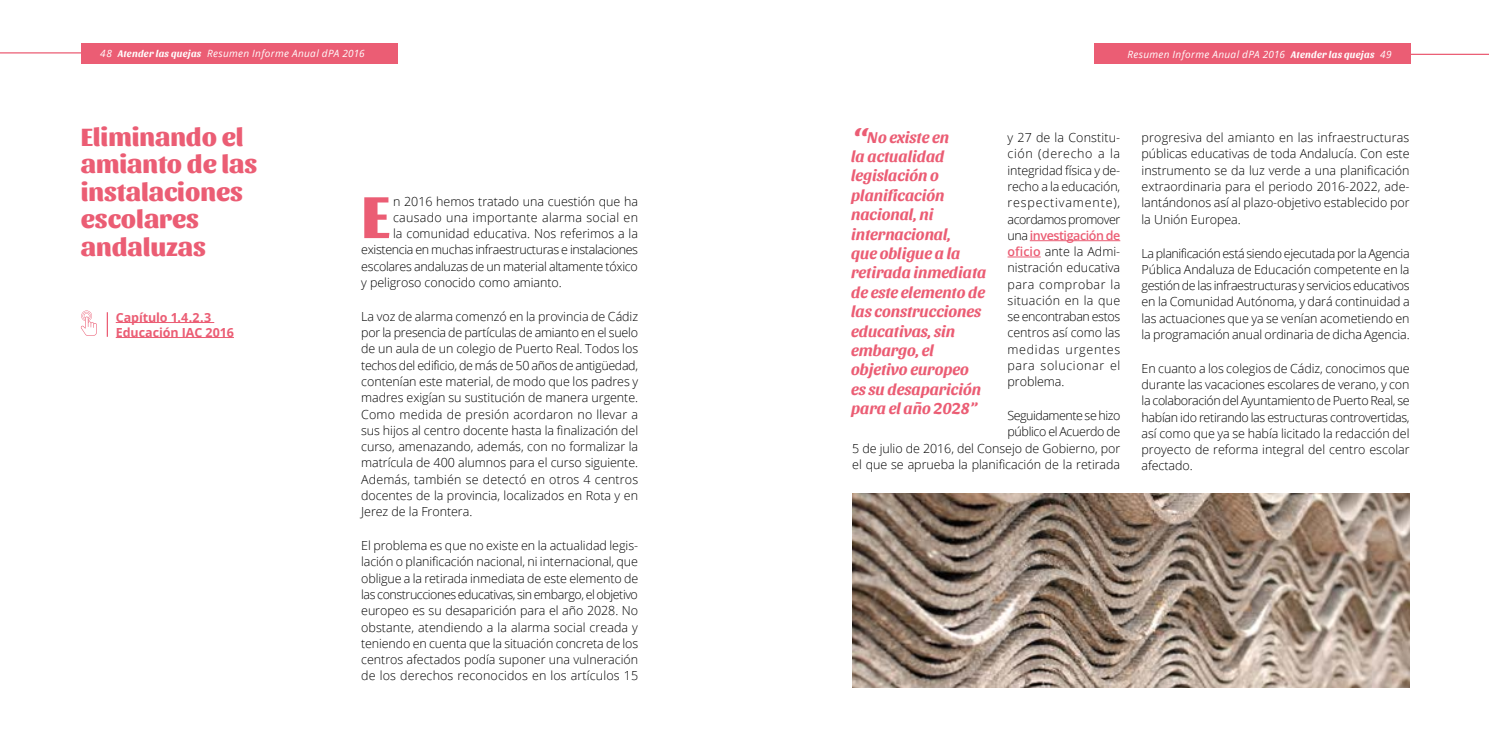
<style>
.page{position:relative;width:1489px;height:745px;background:#fff}
.page>*{position:absolute;margin:0;border:0;box-sizing:border-box;transform-origin:0 0}
.t1{font:800 61.75px "Sansita";color:#eb5d74}
.t2{font:italic 37.5px "Sansita";color:#eb5d74}
.t3{font:800 26.25px/27.5px "Sansita";color:#eb5d74}
.t4{font:italic 700 16.25px/19.4px "Sansita";color:#eb5d74}
.t5{font:300 12.5px/16.2px "Open Sans";letter-spacing:-.005em;color:#000;text-align:justify}
.t6{font:300 12.5px "Open Sans";letter-spacing:-.03em;color:#000}
.t7{font:300 12.5px "Open Sans";letter-spacing:.02em;color:#000}
.t8{font:700 12.5px/15px "Open Sans";letter-spacing:-.005em;color:#eb5d74}
.t9{font:italic 10px "Open Sans";letter-spacing:.035em;color:#fff}
.s1{font-family:"Sansita";font-weight:700}
.s2{font-weight:600;color:#eb5d74}
</style>
<div class="page">
<hr style="left:1403px;top:54px;width:85px;height:1px;background:#eb5d74">
<div style="left:1094px;top:43px;width:316px;height:20px;background:#eb5d74"></div>
<hr style="left:0;top:52px;width:91px;height:1px;background:#eb5d74">
<div style="left:81px;top:43px;width:316px;height:21px;background:#eb5d74"></div>
<hr style="left:1029px;top:240px;width:91px;height:1px;background:#eb5d74">
<hr style="left:1007px;top:256px;width:33px;height:1px;background:#eb5d74">
<img style="left:852px;top:493px;width:557px;height:194px">
<hr style="left:116px;top:322px;width:98px;height:1px;background:#eb5d74">
<hr style="left:116px;top:337px;width:118px;height:1px;background:#eb5d74">
<svg style="left:81px;top:310px;width:16px;height:25px"></svg>
<svg style="left:107px;top:312px;width:1px;height:24px"></svg>
<p class="t9" style="left:100px;top:47px;width:266px">48 <span class="s1">Atender las quejas</span> Resumen Informe Anual dPA 2016</p>
<p class="t9" style="left:1127px;top:47px;width:265px">Resumen Informe Anual dPA 2016 <span class="s1">Atender las quejas</span> 49</p>
<h3 class="t3" style="left:81px;top:123px;width:178px">Eliminando el amianto de las instalaciones escolares andaluzas</h3>
<p class="t8" style="left:116px;top:309px;width:120px">Capítulo 1.4.2.3<br>Educación IAC 2016</p>
<h1 class="t1" style="left:361px;top:179px;width:30px">E</h1>
<p class="t5" style="left:393px;top:192px;width:246px">n 2016 hemos tratado una cuestión que ha</p>
<p class="t7" style="left:393px;top:208px;width:246px">causado una importante alarma social en</p>
<p class="t5" style="left:393px;top:225px;width:246px">la comunidad educativa. Nos referimos a la</p>
<p class="t6" style="left:361px;top:241px;width:278px">existencia en muchas infraestructuras e instalaciones</p>
<p class="t5" style="left:361px;top:257px;width:278px">escolares andaluzas de un material altamente tóxico</p>
<p class="t5" style="left:361px;top:274px;width:202px">y peligroso conocido como amianto.</p>
<p class="t5" style="left:361px;top:308px;width:278px">La voz de alarma comenzó en la provincia de Cádiz por la presencia de partículas de amianto en el suelo de un aula de un colegio de Puerto Real. Todos los techos del edificio, de más de 50 años de antigüedad, contenían este material, de modo que los padres y madres exigían su sustitución de manera urgente.<br>Como medida de presión acordaron no llevar a sus hijos al centro docente hasta la finalización del curso, amenazando, además, con no formalizar la matrícula de 400 alumnos para el curso siguiente.<br>Además, también se detectó en otros 4 centros docentes de la provincia, localizados en Rota y en Jerez de la Frontera.</p>
<p class="t5" style="left:361px;top:536px;width:278px">El problema es que no existe en la actualidad legis&shy;lación o planificación nacional, ni internacional, que obligue a la retirada inmediata de este elemento de las construcciones educativas, sin embargo, el objetivo europeo es su desaparición para el año 2028. No obstante, atendiendo a la alarma social creada y teniendo en cuenta que la situación concreta de los centros afectados podía suponer una vulneración de los derechos reconocidos en los artículos 15</p>
<h2 class="t2" style="left:851px;top:120px;width:18px">“</h2>
<p class="t4" style="left:851px;top:127px;width:137px;text-indent:16px">No existe en<br>la actualidad legislación o planificación nacional, ni internacional,<br>que obligue a la retirada inmediata de este elemento de las construcciones educativas, sin embargo, el objetivo europeo es su desaparición para el año 2028”</p>
<p class="t5" style="left:1007px;top:129px;width:114px">y 27 de la Constitu&shy;ción (derecho a la integridad física y de&shy;recho a la educación, respectivamente), acordamos promover una <span class="s2">investigación de oficio</span> ante la Admi&shy;nistración educativa para comprobar la situación en la que se encontraban estos centros así como las medidas urgentes para solucionar el problema.</p>
<p class="t5" style="left:852px;top:407px;width:269px;text-align:right">Seguidamente se hizo<br>público el Acuerdo de<br>5 de julio de 2016, del Consejo de Gobierno, por el que se aprueba la planificación de la retirada</p>
<p class="t5" style="left:1141px;top:129px;width:269px">progresiva del amianto en las infraestructuras públicas educativas de toda Andalucía. Con este instrumento se da luz verde a una planificación extraordinaria para el periodo 2016-2022, ade&shy;lantándonos así al plazo-objetivo establecido por la Unión Europea.</p>
<p class="t5" style="left:1141px;top:244px;width:269px">La planificación está siendo ejecutada por la Agencia Pública Andaluza de Educación competente en la gestión de las infraestructuras y servicios educativos en la Comunidad Autónoma, y dará continuidad a las actuaciones que ya se venían acometiendo en la programación anual ordinaria de dicha Agencia.</p>
<p class="t5" style="left:1141px;top:359px;width:269px">En cuanto a los colegios de Cádiz, conocimos que durante las vacaciones escolares de verano, y con la colaboración del Ayuntamiento de Puerto Real, se habían ido retirando las estructuras controvertidas, así como que ya se había licitado la redacción del proyecto de reforma integral del centro escolar afectado.</p>
</div>
